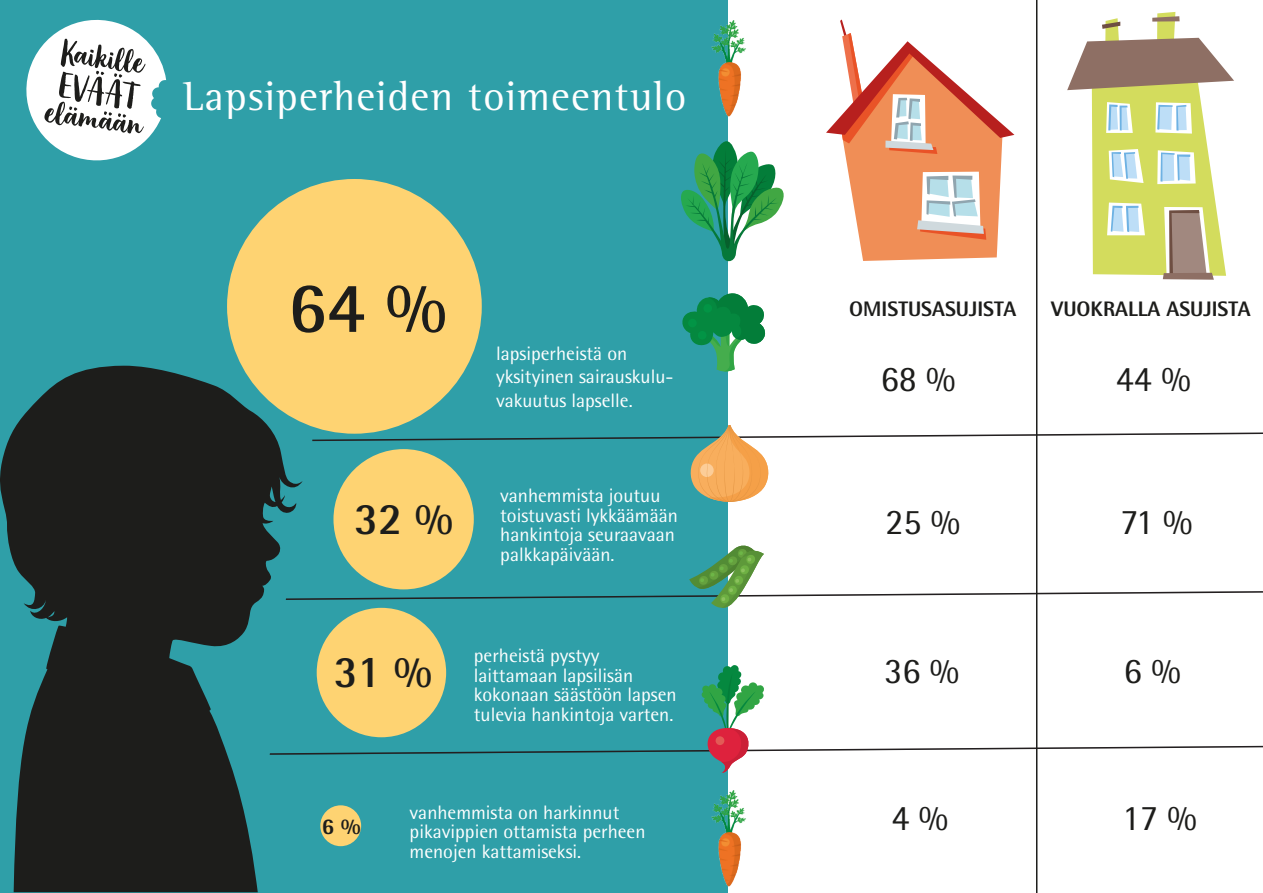
<style>
.page{position:relative;width:1263px;height:893px;background:#fff}
.page>*{position:absolute;margin:0;border:0;box-sizing:border-box;transform-origin:0 0}
.t1{font:700 72px "Rotis Semi Sans Std";color:#1d1d1b}
.t2{font:700 45px "Rotis Semi Sans Std";color:#1d1d1b}
.t3{font:42px "Rotis Semi Serif Std";letter-spacing:.03em;color:#fff}
.t4{font:36px "Rotis Semi Sans Std";color:#1d1d1b}
.t5{font:800 22.5px "Rotis Semi Sans Std";color:#1d1d1b}
.t6{font:800 21px "Rotis Semi Sans Std";color:#1d1d1b}
.t7{font:19.5px/19.5px "Rotis Semi Sans Std";color:#fff}
</style>
<div class="page">
<svg style="left:826px;top:20px;width:188px;height:241px"></svg>
<div style="left:0;top:0;width:728px;height:893px;background:#2f9fa8"></div>
<img style="left:711px;top:20px;width:35px;height:97px">
<img style="left:711px;top:790px;width:35px;height:97px">
<hr style="left:1036px;top:0;width:1px;height:893px;background:#1e1e1c">
<svg style="left:303px;top:663px;width:960px;height:110px"></svg>
<svg style="left:303px;top:539px;width:960px;height:70px"></svg>
<svg style="left:682px;top:293px;width:84px;height:78px"></svg>
<svg style="left:1067px;top:12px;width:167px;height:268px"></svg>
<svg style="left:26px;top:20px;width:140px;height:140px"></svg>
<div style="left:317px;top:608px;width:129px;height:129px;background:#fed372;border-radius:50%"></div>
<div style="left:333px;top:449px;width:141px;height:140px;background:#fed372;border-radius:50%"></div>
<div style="left:227px;top:179px;width:255px;height:255px;background:#fed372;border-radius:50%"></div>
<div style="left:320px;top:805px;width:41px;height:41px;background:#fed372;border-radius:50%"></div>
<svg style="left:0;top:366px;width:303px;height:526px;fill:#1d1d1b"></svg>
<svg style="left:311px;top:425px;width:952px;height:77px"></svg>
<svg style="left:681px;top:141px;width:103px;height:121px"></svg>
<h3 class="t3" style="left:183px;top:71px;width:505px">Lapsiperheiden toimeentulo</h3>
<h1 class="t1" style="left:288px;top:263px;width:160px">64 %</h1>
<h2 class="t2" style="left:354px;top:492px;width:101px">32 %</h2>
<p class="t7" style="left:496px;top:341px;width:179px;line-height:23.4px">lapsiperheistä on yksityinen sairauskulu&shy;vakuutus lapselle.</p>
<p class="t7" style="left:500px;top:486px;width:179px">vanhemmista joutuu toistuvasti lykkäämään hankintoja seuraavaan palkkapäivään.</p>
<h2 class="t2" style="left:334px;top:644px;width:100px">31 %</h2>
<p class="t7" style="left:474px;top:646px;width:204px">perheistä pystyy laittamaan lapsilisän kokonaan säästöön lapsen tulevia hankintoja varten.</p>
<p class="t5" style="left:322px;top:812px;width:41px">6 %</p>
<p class="t7" style="left:410px;top:802px;width:237px">vanhemmista on harkinnut pikavippien ottamista perheen menojen kattamiseksi.</p>
<p class="t6" style="left:849px;top:295px;width:168px">OMISTUSASUJISTA</p>
<p class="t6" style="left:1051px;top:295px;width:201px">VUOKRALLA ASUJISTA</p>
<h3 class="t4" style="left:881px;top:358px;width:76px">68 %</h3>
<h3 class="t4" style="left:1116px;top:358px;width:76px">44 %</h3>
<h3 class="t4" style="left:885px;top:500px;width:76px">25 %</h3>
<h3 class="t4" style="left:1120px;top:500px;width:74px">71 %</h3>
<h3 class="t4" style="left:884px;top:649px;width:76px">36 %</h3>
<h3 class="t4" style="left:1124px;top:650px;width:58px">6 %</h3>
<h3 class="t4" style="left:891px;top:797px;width:58px">4 %</h3>
<h3 class="t4" style="left:1122px;top:797px;width:76px">17 %</h3>
</div>
